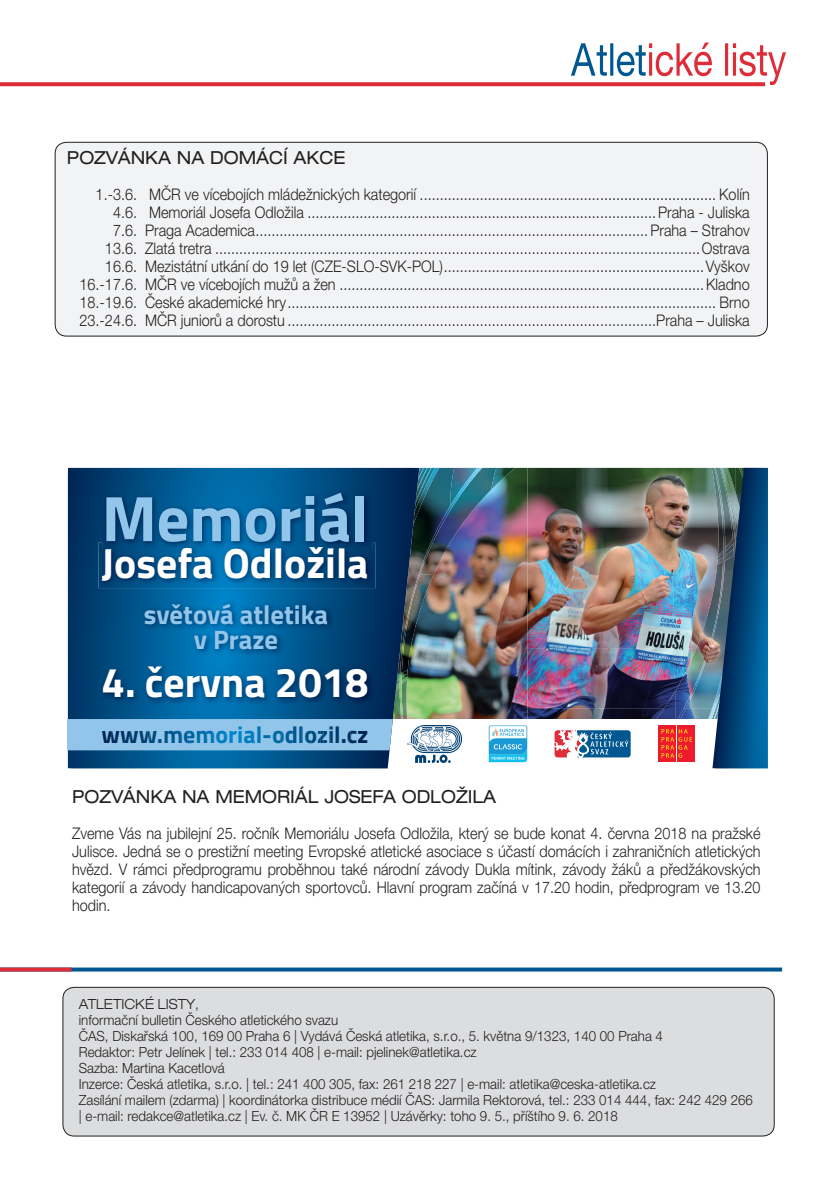
<style>
.page{position:relative;width:840px;height:1191px;background:#fff}
.page>*{position:absolute;margin:0;border:0;box-sizing:border-box;transform-origin:0 0}
.t1{font:700 64.4px "Titillium";color:#92c5ea}
.t2{font:700 41.8px "Titillium";color:#fff}
.t3{font:700 41.6px "Titillium";color:#fff}
.t4{font:700 26.8px/25.4px "Titillium";color:#92c5ea;text-align:center}
.t5{font:700 24px "Titillium";color:#003161}
.t6{font:expanded 18px "Helvetica Neue LT Pro";color:#231f20;scale:.95 1}
.t7{font:300 16px/18px "Helvetica Neue LT Pro";color:#231f20;text-align:right;scale:.9 1}
.t8{font:300 14px/16px "Helvetica Neue LT Pro";color:#231f20;scale:.95 1}
.s1{color:#002554}
.s2{color:#003f70}
.s3{color:#00497d}
.s4{color:#005288}
.s5{color:#005e98}
.s6{color:#0069a5}
.s7{color:#0077b8}
.s8{color:#0080c4}
.s9{color:#007cbf}
.s10{color:#0072b1}
.s11{color:#006dab}
.s12{color:#00568e}
.s13{color:#004f84}
.s14{color:#004071}
.s15{color:#003b6c}
.s16{color:#003566}
.s17{color:#002958}
.s18{font-stretch:expanded}
</style>
<div class="page">
<svg style="left:571px;top:42px;width:214px;height:43px"></svg>
<svg style="left:0;top:82px;width:764px;height:4px;background:#df3742"></svg>
<div style="left:63px;top:987px;width:710px;height:149px;background:#dcdddf;border-radius:11px"></div>
<div style="left:62px;top:986px;width:712px;height:150px;border:1px solid #231f20;border-radius:11px"></div>
<svg style="left:71px;top:967px;width:710px;height:4px;background:#236e9f"></svg>
<svg style="left:0;top:967px;width:71px;height:4px"></svg>
<div style="left:55px;top:142px;width:712px;height:194px;background:#f2f3f4;border-radius:11px"></div>
<div style="left:55px;top:142px;width:712px;height:194px;border:1px solid #231f20;border-radius:11px"></div>
<img style="left:440px;top:468px;width:87px;height:251px">
<img style="left:496px;top:489px;width:19px;height:37px">
<img style="left:454px;top:574px;width:7px;height:67px">
<img style="left:454px;top:468px;width:42px;height:106px">
<img style="left:491px;top:468px;width:24px;height:21px">
<img style="left:419px;top:468px;width:35px;height:180px">
<img style="left:437px;top:468px;width:45px;height:60px">
<img style="left:419px;top:528px;width:21px;height:191px">
<img style="left:527px;top:468px;width:156px;height:120px">
<img style="left:527px;top:588px;width:148px;height:60px">
<img style="left:527px;top:648px;width:148px;height:60px">
<img style="left:527px;top:708px;width:87px;height:11px">
<img style="left:614px;top:700px;width:13px;height:19px">
<img style="left:675px;top:562px;width:37px;height:157px">
<img style="left:627px;top:690px;width:48px;height:29px">
<img style="left:685px;top:708px;width:26px;height:11px">
<img style="left:683px;top:468px;width:29px;height:240px">
<img style="left:641px;top:708px;width:44px;height:11px">
<svg style="left:68px;top:468px;width:351px;height:300px;background:#0d4d7a"></svg>
<svg style="left:712px;top:468px;width:55px;height:300px;background:#1e557b"></svg>
<img style="left:98px;top:543px;width:277px;height:45px">
<img style="left:102px;top:550px;width:265px;height:30px">
<img style="left:102px;top:489px;width:270px;height:61px">
<img style="left:102px;top:547px;width:265px;height:3px">
<img style="left:141px;top:599px;width:194px;height:58px">
<img style="left:99px;top:663px;width:276px;height:43px">
<img style="left:408px;top:725px;width:53px;height:37px">
<svg style="left:488px;top:725px;width:39px;height:37px"></svg>
<svg style="left:554px;top:730px;width:76px;height:27px"></svg>
<div style="left:657px;top:725px;width:37px;height:37px;background:#ee1b2c"></div>
<svg style="left:661px;top:729px;width:30px;height:28px"></svg>
<div style="left:68px;top:719px;width:324px;height:31px;background:#92c5ea"></div>
<p class="t6" style="left:67px;top:151px;width:295px">POZVÁNKA NA DOMÁCÍ AKCE</p>
<p class="t7" style="left:80px;top:187px;width:745px">1.-3.6. MČR ve vícebojích mládežnických kategorií .......................................................................... Kolín 4.6. Memoriál Josefa Odložila ....................................................................................... Praha - Juliska<br>7.6. Praga Academica .................................................................................................. Praha – Strahov 13.6. Zlatá tretra .........................................................................................................................Ostrava 16.6. Mezistátní utkání do 19 let (CZE-SLO-SVK-POL) .................................................................Vyškov 16.-17.6. MČR ve vícebojích mužů a žen ........................................................................................... Kladno 18.-19.6. České akademické hry ........................................................................................................... Brno 23.-24.6. MČR juniorů a dorostu ............................................................................................Praha – Juliska</p>
<h1 class="t1" style="left:102px;top:481px;width:268px">Memoriál</h1>
<h3 class="t3" style="left:102px;top:539px;width:268px">Josefa Odložila</h3>
<h3 class="t4" style="left:144px;top:601px;width:186px">světová atletika v Praze</h3>
<h2 class="t2" style="left:102px;top:658px;width:268px">4. června 2018</h2>
<h3 class="t5" style="left:102px;top:721px;width:268px"><span class="s1">w</span>w<span class="s2">w</span><span class="s3">.</span><span class="s4">m</span><span class="s5">e</span><span class="s6">m</span><span class="s7">o</span><span class="s8">ri</span><span class="s9">a</span><span class="s7">l</span><span class="s10">-</span><span class="s11">o</span><span class="s5">d</span><span class="s12">l</span><span class="s13">o</span><span class="s3">z</span><span class="s14">i</span><span class="s15">l</span><span class="s16">.</span>c<span class="s17">z</span></h3>
<p class="t6" style="left:72px;top:790px;width:448px">POZVÁNKA NA MEMORIÁL JOSEFA ODLOŽILA</p>
<p class="t7" style="left:72px;top:826px;width:766px;text-align:justify">Zveme Vás na jubilejní 25. ročník Memoriálu Josefa Odložila, který se bude konat 4. června 2018 na pražské Julisce. Jedná se o prestižní meeting Evropské atletické asociace s účastí domácích i zahraničních atletických hvězd. V rámci předprogramu proběhnou také národní závody Dukla mítink, závody žáků a předžákovských kategorií a závody handicapovaných sportovců. Hlavní program začíná v 17.20 hodin, předprogram ve 13.20 hodin.</p>
<p class="t8" style="left:79px;top:997px;width:710px"><span class="s18">ATLETICKÉ LISTY</span>,<br>informační bulletin Českého atletického svazu<br>ČAS, Diskařská 100, 169 00 Praha 6 | Vydává Česká atletika, s.r.o., 5. května 9/1323, 140 00 Praha 4<br>Redaktor: Petr Jelínek | tel.: 233 014 408 | e-mail: pjelinek@atletika.cz<br>Sazba: Martina Kacetlová<br>Inzerce: Česká atletika, s.r.o. | tel.: 241 400 305, fax: 261 218 227 | e-mail: atletika@ceska-atletika.cz<br>Zasílání mailem (zdarma) | koordinátorka distribuce médií ČAS: Jarmila Rektorová, tel.: 233 014 444, fax: 242 429 266 | e-mail: redakce@atletika.cz | Ev. č. MK ČR E 13952 | Uzávěrky: toho 9. 5., příštího 9. 6. 2018</p>
</div>
